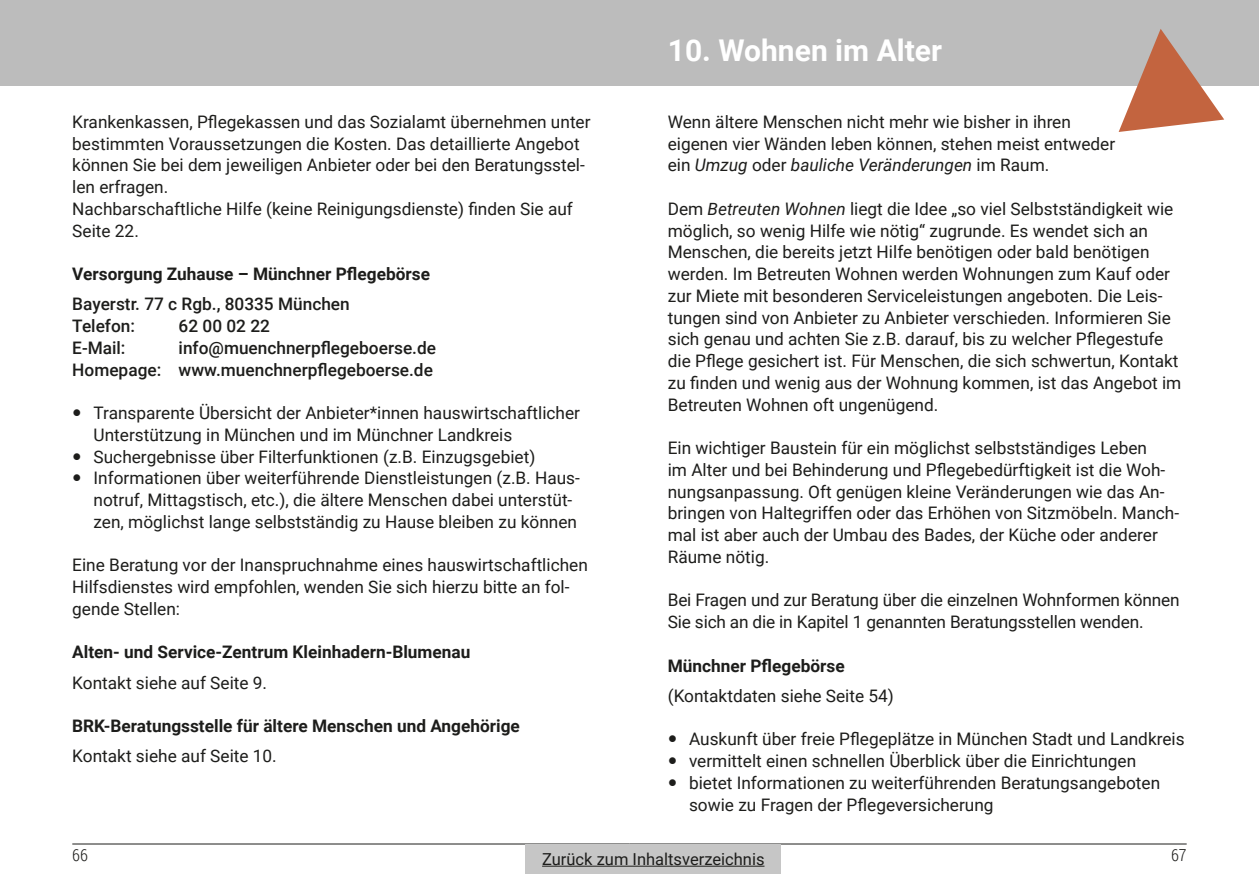
<style>
.page{position:relative;width:1259px;height:893px;background:#fff}
.page>*{position:absolute;margin:0;border:0;box-sizing:border-box;transform-origin:0 0}
.t1{font:700 30px "Roboto";color:#fff}
.Fließtext{font:17.25px/21.8px "Roboto";color:#1d1d1b}
.Titel{font:700 17.25px "Roboto";color:#1d1d1b}
.Kontakt{font:500 17.25px "Roboto";color:#1d1d1b}
.t2{font:16.5px "Roboto";color:#1d1d1b}
.t3{font:300 16.5px "Roboto Condensed";color:#1d1d1b}
.s1{font-style:italic}
</style>
<div class="page">
<hr style="left:72px;top:844px;width:557px;height:1px;background:#1d1d1b">
<hr style="left:629px;top:844px;width:557px;height:1px;background:#1d1d1b">
<div style="left:526px;top:844px;width:255px;height:30px;background:#c6c6c6"></div>
<hr style="left:542px;top:866px;width:222px;height:1px;background:#1d1d1b">
<div style="left:0;top:0;width:1259px;height:85px;background:#bcbcbc"></div>
<svg style="left:1118px;top:29px;width:106px;height:103px"></svg>
<p class="Fließtext" style="left:72px;top:110px;width:520px">Krankenkassen, Pflegekassen und das Sozialamt übernehmen unter bestimmten Voraussetzungen die Kosten. Das detaillierte Angebot können Sie bei dem jeweiligen Anbieter oder bei den Beratungsstel&shy;len erfragen.</p>
<p class="Fließtext" style="left:72px;top:197px;width:502px">Nachbarschaftliche Hilfe (keine Reinigungsdienste) finden Sie auf<br>Seite 22.</p>
<p class="Titel" style="left:72px;top:262px;width:359px">Versorgung Zuhause – Münchner Pflegebörse</p>
<p class="Kontakt" style="left:72px;top:292px;width:279px">Bayerstr. 77 c Rgb., 80335 München</p>
<p class="Kontakt" style="left:72px;top:314px;width:64px">Telefon:</p>
<p class="Kontakt" style="left:179px;top:314px;width:93px">62 00 02 22</p>
<p class="Kontakt" style="left:72px;top:336px;width:55px">E-Mail:</p>
<p class="Kontakt" style="left:179px;top:336px;width:259px">info@muenchnerpflegeboerse.de</p>
<p class="Kontakt" style="left:72px;top:357px;width:362px">Homepage: www.muenchnerpflegeboerse.de</p>
<p class="Fließtext" style="left:94px;top:401px;width:488px">Transparente Übersicht der Anbieter*innen hauswirtschaftlicher<br>Unterstützung in München und im Münchner Landkreis</p>
<p class="Fließtext" style="left:94px;top:445px;width:443px">Suchergebnisse über Filterfunktionen (z.B. Einzugsgebiet)</p>
<p class="Fließtext" style="left:94px;top:467px;width:488px">Informationen über weiterführende Dienstleistungen (z.B. Haus&shy;notruf, Mittagstisch, etc.), die ältere Menschen dabei unterstüt&shy;zen, möglichst lange selbstständig zu Hause bleiben zu können</p>
<p class="Fließtext" style="left:72px;top:554px;width:517px">Eine Beratung vor der Inanspruchnahme eines hauswirtschaftlichen<br>Hilfsdienstes wird empfohlen, wenden Sie sich hierzu bitte an fol&shy;gende Stellen:</p>
<p class="Titel" style="left:72px;top:640px;width:400px">Alten- und Service-Zentrum Kleinhadern-Blumenau</p>
<p class="Fließtext" style="left:72px;top:671px;width:196px">Kontakt siehe auf Seite 9.</p>
<p class="Titel" style="left:72px;top:714px;width:449px">BRK-Beratungsstelle für ältere Menschen und Angehörige</p>
<p class="Fließtext" style="left:72px;top:745px;width:206px">Kontakt siehe auf Seite 10.</p>
<p class="t1" style="left:668px;top:29px;width:276px">10. Wohnen im Alter</p>
<p class="Fließtext" style="left:668px;top:110px;width:449px">Wenn ältere Menschen nicht mehr wie bisher in ihren eigenen vier Wänden leben können, stehen meist entweder ein <span class="s1">Umzug</span> oder <span class="s1">bauliche Veränderungen</span> im Raum.</p>
<p class="Fließtext" style="left:668px;top:197px;width:515px">Dem <span class="s1">Betreuten Wohnen</span> liegt die Idee „so viel Selbstständigkeit wie möglich, so wenig Hilfe wie nötig“ zugrunde. Es wendet sich an Menschen, die bereits jetzt Hilfe benötigen oder bald benötigen werden. Im Betreuten Wohnen werden Wohnungen zum Kauf oder zur Miete mit besonderen Serviceleistungen angeboten. Die Leis&shy;tungen sind von Anbieter zu Anbieter verschieden. Informieren Sie sich genau und achten Sie z.B. darauf, bis zu welcher Pflegestufe die Pflege gesichert ist. Für Menschen, die sich schwertun, Kontakt zu finden und wenig aus der Wohnung kommen, ist das Angebot im Betreuten Wohnen oft ungenügend.</p>
<p class="Fließtext" style="left:668px;top:436px;width:513px">Ein wichtiger Baustein für ein möglichst selbstständiges Leben<br>im Alter und bei Behinderung und Pflegebedürftigkeit ist die Woh&shy;nungsanpassung. Oft genügen kleine Veränderungen wie das An&shy;bringen von Haltegriffen oder das Erhöhen von Sitzmöbeln. Manch&shy;mal ist aber auch der Umbau des Bades, der Küche oder anderer Räume nötig.</p>
<p class="Fließtext" style="left:668px;top:589px;width:513px">Bei Fragen und zur Beratung über die einzelnen Wohnformen können<br>Sie sich an die in Kapitel 1 genannten Beratungsstellen wenden.</p>
<p class="Titel" style="left:668px;top:653px;width:178px">Münchner Pflegebörse</p>
<p class="Fließtext" style="left:668px;top:684px;width:228px">(Kontaktdaten siehe Seite 54)</p>
<p class="Fließtext" style="left:689px;top:728px;width:497px">Auskunft über freie Pflegeplätze in München Stadt und Landkreis</p>
<p class="Fließtext" style="left:689px;top:749px;width:449px">vermittelt einen schnellen Überblick über die Einrichtungen</p>
<p class="Fließtext" style="left:689px;top:771px;width:473px">bietet Informationen zu weiterführenden Beratungsangeboten sowie zu Fragen der Pflegeversicherung</p>
<p class="t3" style="left:72px;top:844px;width:17px">66</p>
<p class="t2" style="left:542px;top:847px;width:224px">Zurück zum Inhaltsverzeichnis</p>
<p class="t3" style="left:1171px;top:844px;width:17px">67</p>
</div>
